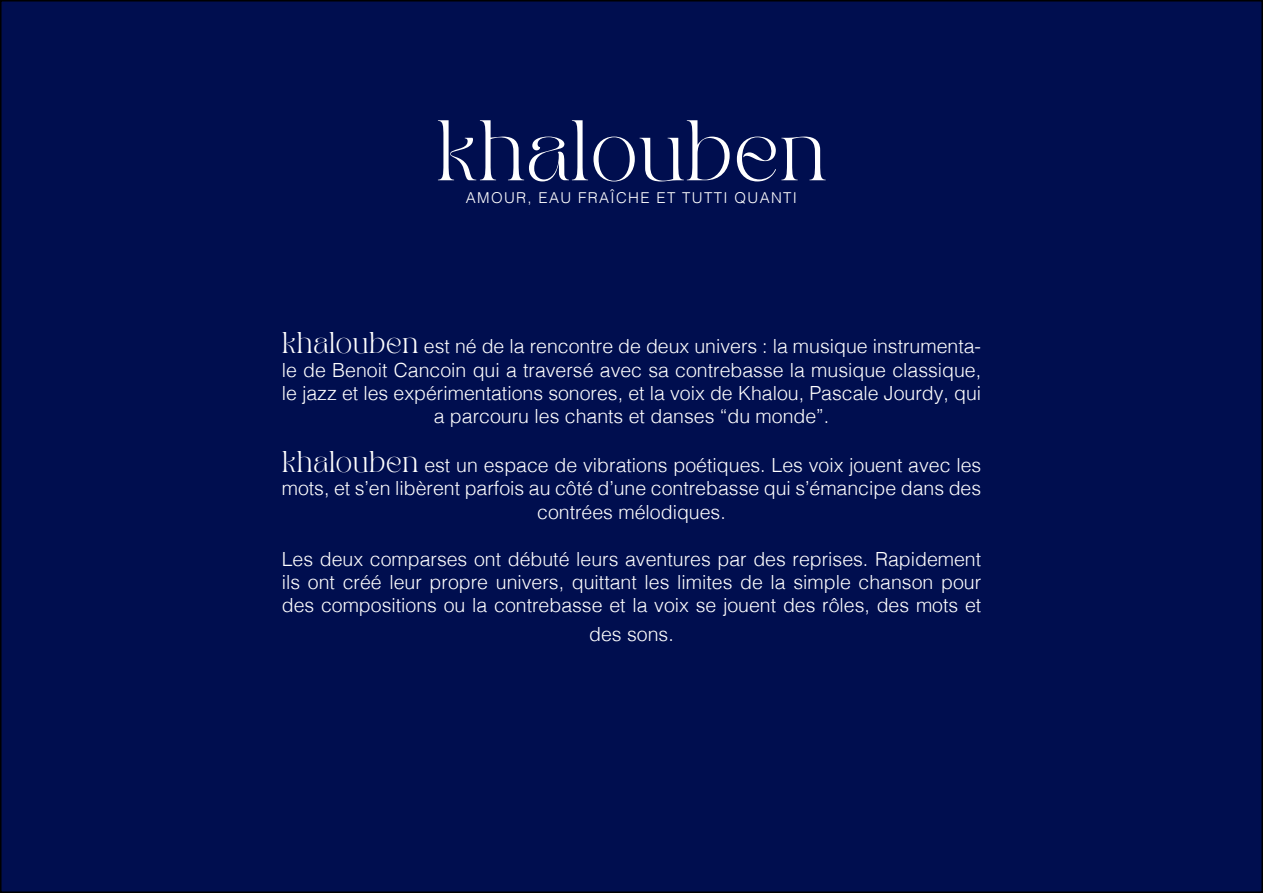
<style>
.page{position:relative;width:1263px;height:893px;background:#fff}
.page>*{position:absolute;margin:0;border:0;box-sizing:border-box;transform-origin:0 0}
.t1{font:60px "TAN PEARL Regular";color:#fff}
.t2{font:300 19.5px/23.4px "Helvetica";color:#fff;text-align:center}
.t3{font:300 15px "Helvetica";letter-spacing:.09em;color:#fff}
.s1{font-family:"TAN PEARL Regular";font-weight:400;font-size:21px}
</style>
<div class="page">
<div style="left:1px;top:1px;width:1261px;height:891px;background:#000e4f"></div>
<h1 class="t1" style="left:436px;top:108px;width:392px">khalouben</h1>
<p class="t3" style="left:466px;top:185px;width:333px">AMOUR, EAU FRAÎCHE ET TUTTI QUANTI</p>
<p class="t2" style="left:282px;top:333px;width:701px"><span class="s1">khalouben</span> est né de la rencontre de deux univers : la musique instrumenta&shy;le de Benoit Cancoin qui a traversé avec sa contrebasse la musique classique, le jazz et les expérimentations sonores, et la voix de Khalou, Pascale Jourdy, qui a parcouru les chants et danses “du monde”.</p>
<p class="t2" style="left:282px;top:452px;width:701px"><span class="s1">khalouben</span> est un espace de vibrations poétiques. Les voix jouent avec les mots, et s’en libèrent parfois au côté d’une contrebasse qui s’émancipe dans des contrées mélodiques.</p>
<p class="t2" style="left:282px;top:545px;width:701px;text-align:justify">Les deux comparses ont débuté leurs aventures par des reprises. Rapidement ils ont créé leur propre univers, quittant les limites de la simple chanson pour des compositions ou la contrebasse et la voix se jouent des rôles, des mots et</p>
<p class="t2" style="left:589px;top:621px;width:86px">des sons.</p>
</div>
